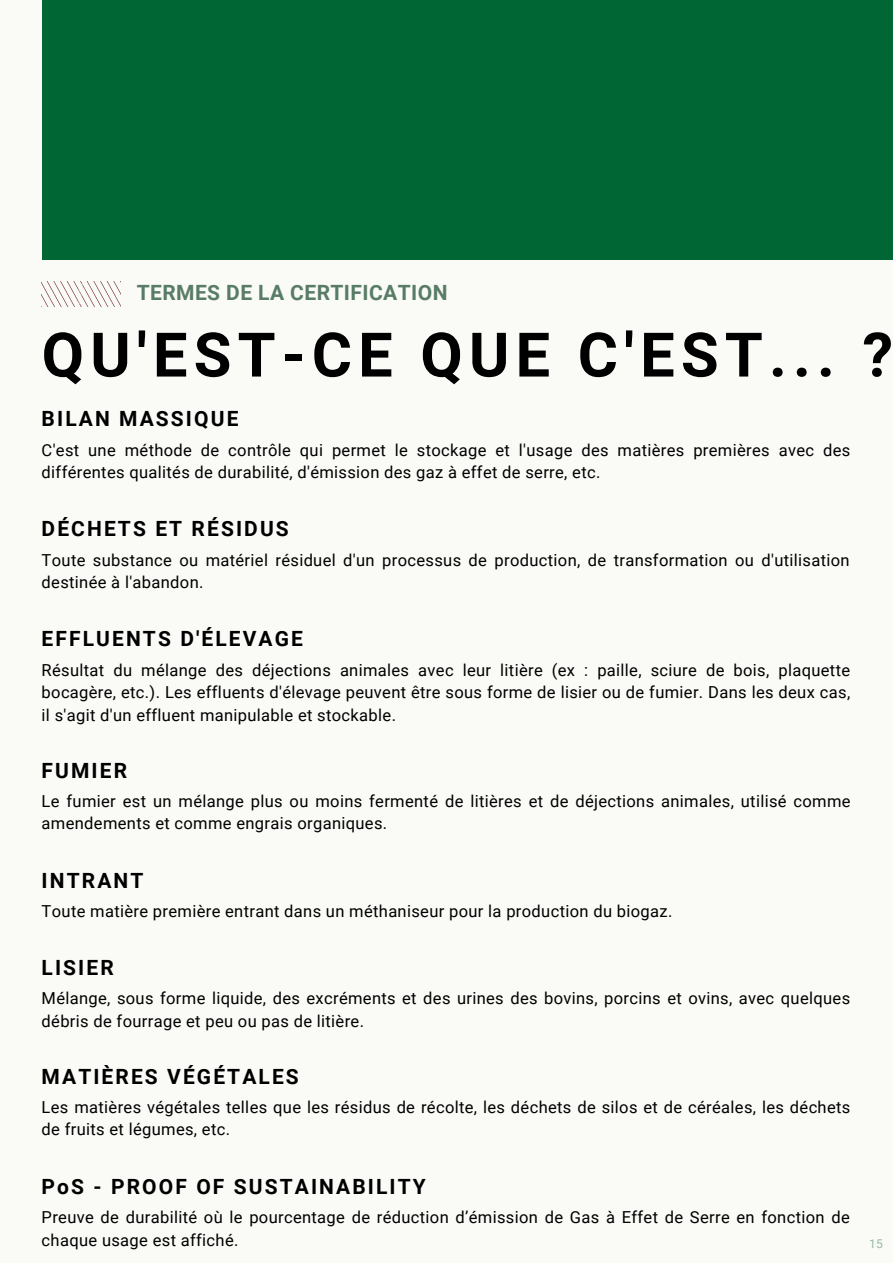
<style>
.page{position:relative;width:893px;height:1264px;background:#fff}
.page>*{position:absolute;margin:0;border:0;box-sizing:border-box;transform-origin:0 0}
.t1{font:700 61.5px "Roboto";letter-spacing:.1em;color:#000}
.t2{font:700 21px "Roboto";letter-spacing:.1em;color:#000}
.t3{font:700 21px "Roboto";letter-spacing:.02em;color:#587c66}
.t4{font:16.5px/22.5px "Roboto";letter-spacing:.02em;color:#000}
.t5{font:12px "Roboto";color:#94bba3}
</style>
<div class="page">
<div style="left:0;top:0;width:892px;height:1262px;background:#fafaf7"></div>
<div style="left:42px;top:0;width:850px;height:259px;background:#063"></div>
<img style="left:42px;top:281px;width:78px;height:25px">
<p class="t3" style="left:137px;top:281px;width:312px">TERMES DE LA CERTIFICATION</p>
<h1 class="t1" style="left:42px;top:319px;width:852px">QU'EST-CE QUE C'EST... ?</h1>
<p class="t2" style="left:42px;top:407px;width:198px">BILAN MASSIQUE</p>
<p class="t4" style="left:42px;top:439px;width:810px">C'est une méthode de contrôle qui permet le stockage et l'usage des matières premières avec des différentes qualités de durabilité, d'émission des gaz à effet de serre, etc.</p>
<p class="t2" style="left:42px;top:517px;width:249px">DÉCHETS ET RÉSIDUS</p>
<p class="t4" style="left:42px;top:548px;width:809px">Toute substance ou matériel résiduel d'un processus de production, de transformation ou d'utilisation destinée à l'abandon.</p>
<p class="t2" style="left:42px;top:626px;width:263px">EFFLUENTS D'ÉLEVAGE</p>
<p class="t4" style="left:42px;top:658px;width:810px;text-align:justify">Résultat du mélange des déjections animales avec leur litière (ex : paille, sciure de bois, plaquette bocagère, etc.). Les effluents d'élevage peuvent être sous forme de lisier ou de fumier. Dans les deux cas, il s'agit d'un effluent manipulable et stockable.</p>
<p class="t2" style="left:42px;top:758px;width:87px">FUMIER</p>
<p class="t4" style="left:42px;top:790px;width:810px">Le fumier est un mélange plus ou moins fermenté de litières et de déjections animales, utilisé comme amendements et comme engrais organiques.</p>
<p class="t2" style="left:42px;top:868px;width:103px">INTRANT</p>
<p class="t4" style="left:42px;top:900px;width:632px">Toute matière première entrant dans un méthaniseur pour la production du biogaz.</p>
<p class="t2" style="left:42px;top:955px;width:74px">LISIER</p>
<p class="t4" style="left:42px;top:987px;width:810px">Mélange, sous forme liquide, des excréments et des urines des bovins, porcins et ovins, avec quelques débris de fourrage et peu ou pas de litière.</p>
<p class="t2" style="left:42px;top:1064px;width:259px">MATIÈRES VÉGÉTALES</p>
<p class="t4" style="left:42px;top:1095px;width:810px">Les matières végétales telles que les résidus de récolte, les déchets de silos et de céréales, les déchets de fruits et légumes, etc.</p>
<p class="t2" style="left:42px;top:1174px;width:385px">PoS - PROOF OF SUSTAINABILITY</p>
<p class="t4" style="left:42px;top:1206px;width:809px">Preuve de durabilité où le pourcentage de réduction d’émission de Gas à Effet de Serre en fonction de chaque usage est affiché.</p>
<p class="t5" style="left:868px;top:1236px;width:15px">15</p>
</div>
